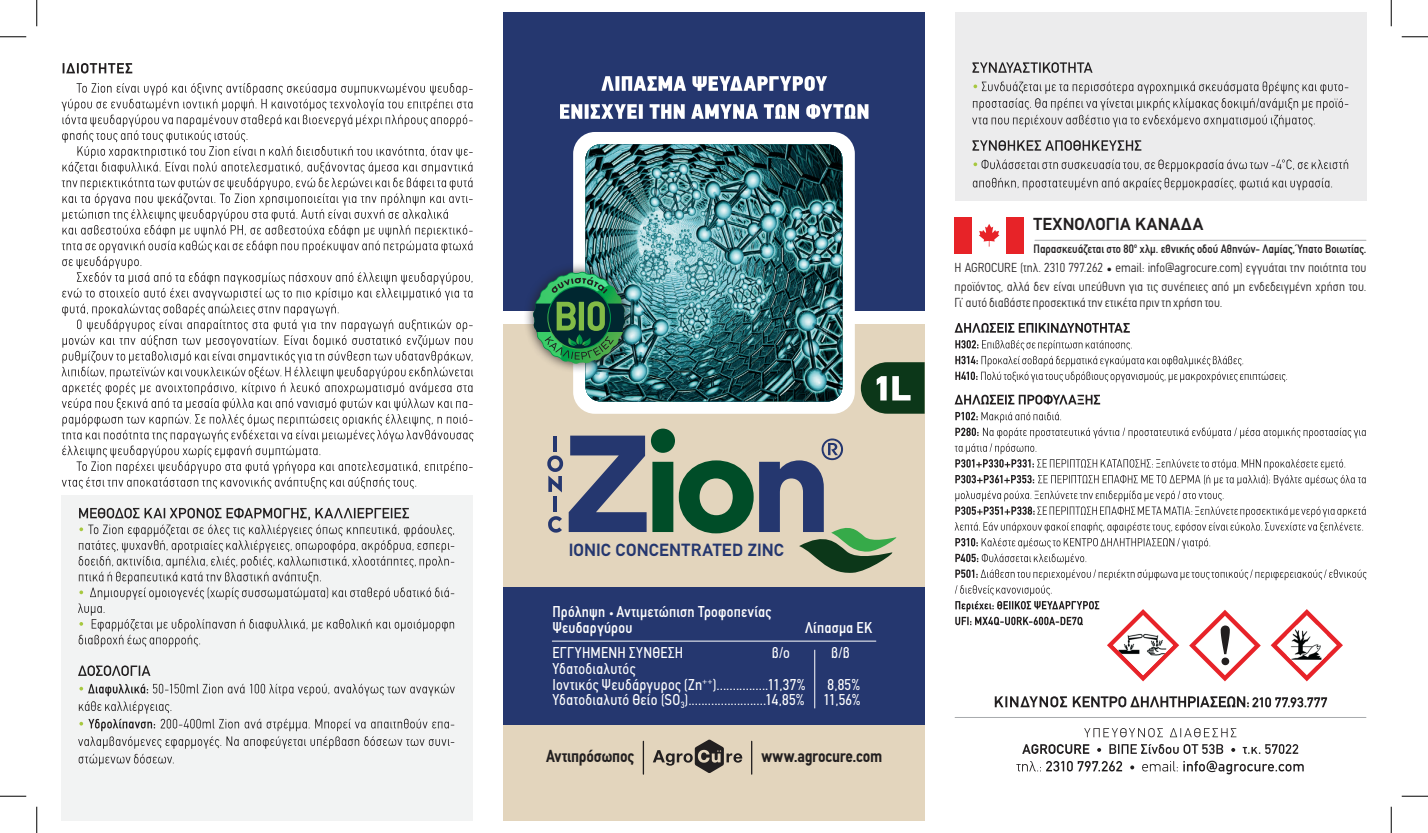
<style>
.page{position:relative;width:1428px;height:833px;background:#fff}
.page>*{position:absolute;margin:0;border:0;box-sizing:border-box;transform-origin:0 0}
.t1{font:700 54.77px "Apollonia Mono";color:#221f20}
.t2{font:700 17.85px "PF Din Text";letter-spacing:.015em;color:#25376f}
.t3{font:700 17.5px "PF Din Text Condensed";letter-spacing:-.01em;color:#221f20}
.t4{font:700 17.5px "PF Din Text";letter-spacing:.015em;color:#221f20}
.t5{font:15.75px "PF Din Text Condensed";letter-spacing:.02em;color:#fff}
.t6{font:500 condensed 15.75px "PF Din Text";letter-spacing:.015em;color:#fff}
.t7{font:300 condensed 13.12px/19.2px "PF Din Text";letter-spacing:.005em;color:#221f20}
.t8{font:500 condensed 12.25px "PF Din Text";letter-spacing:.005em;color:#221f20}
.s1{font-weight:100;font-size:12.25px}
</style>
<div class="page">
<div style="left:503px;top:324px;width:422px;height:497px;background:#e3d5bd"></div>
<div style="left:503px;top:12px;width:422px;height:298px;background:#25376f"></div>
<div style="left:62px;top:495px;width:411px;height:326px;background:#f2f3f3"></div>
<div style="left:954px;top:12px;width:412px;height:188px;background:#ececed"></div>
<svg style="left:653px;top:739px;width:89px;height:34px"></svg>
<hr style="left:751px;top:741px;width:1px;height:33px;background:#221f20">
<hr style="left:643px;top:741px;width:1px;height:33px;background:#221f20">
<div style="left:503px;top:587px;width:422px;height:138px;background:#25376f"></div>
<svg style="left:560px;top:104px;width:308px;height:15px"></svg>
<svg style="left:601px;top:76px;width:226px;height:15px"></svg>
<svg style="left:62px;top:83px;width:412px;height:406px"></svg>
<svg style="left:63px;top:63px;width:69px;height:10px"></svg>
<svg style="left:78px;top:683px;width:377px;height:83px"></svg>
<svg style="left:78px;top:665px;width:72px;height:11px"></svg>
<svg style="left:78px;top:508px;width:376px;height:139px"></svg>
<svg style="left:973px;top:178px;width:359px;height:12px"></svg>
<svg style="left:973px;top:159px;width:375px;height:13px"></svg>
<svg style="left:972px;top:140px;width:169px;height:11px"></svg>
<svg style="left:972px;top:81px;width:376px;height:46px"></svg>
<svg style="left:972px;top:62px;width:120px;height:11px"></svg>
<div style="left:954px;top:217px;width:18px;height:36px;background:#e72328"></div>
<div style="left:1006px;top:217px;width:17px;height:36px;background:#e72328"></div>
<svg style="left:979px;top:224px;width:20px;height:22px"></svg>
<hr style="left:1035px;top:240px;width:331px;height:1px;background:#a8aaad">
<svg style="left:954px;top:394px;width:146px;height:10px"></svg>
<svg style="left:955px;top:340px;width:332px;height:42px"></svg>
<svg style="left:954px;top:323px;width:176px;height:10px"></svg>
<hr style="left:955px;top:717px;width:411px;height:1px;background:#a8aaad">
<svg style="left:1142px;top:760px;width:162px;height:14px"></svg>
<svg style="left:1130px;top:765px;width:4px;height:4px"></svg>
<svg style="left:1016px;top:761px;width:106px;height:10px"></svg>
<svg style="left:1242px;top:744px;width:56px;height:10px"></svg>
<svg style="left:1231px;top:748px;width:4px;height:3px"></svg>
<svg style="left:1109px;top:744px;width:114px;height:10px"></svg>
<svg style="left:1097px;top:748px;width:4px;height:3px"></svg>
<svg style="left:1022px;top:744px;width:67px;height:10px"></svg>
<svg style="left:1084px;top:728px;width:152px;height:9px"></svg>
<div style="left:573px;top:132px;width:282px;height:282px;border:14px solid #fff;border-radius:15px"></div>
<img style="left:585px;top:144px;width:257px;height:257px;border-radius:15px">
<svg style="left:861px;top:362px;width:64px;height:51px;background:#3d5e44"></svg>
<svg style="left:548px;top:516px;width:14px;height:16px"></svg>
<hr style="left:553px;top:496px;width:4px;height:16px;background:#25376f">
<hr style="left:553px;top:436px;width:4px;height:16px;background:#25376f">
<svg style="left:547px;top:455px;width:16px;height:37px"></svg>
<svg style="left:569px;top:428px;width:328px;height:145px"></svg>
<hr style="left:552px;top:640px;width:324px;height:1px;background:#fff">
<hr style="left:814px;top:649px;width:1px;height:59px;background:#fff">
<svg style="left:995px;top:696px;width:332px;height:11px"></svg>
<svg style="left:955px;top:412px;width:411px;height:269px"></svg>
<div style="left:523px;top:262px;width:112px;height:112px;background:#221f20;opacity:.85"></div>
<img style="left:533px;top:272px;width:92px;height:92px">
<svg style="left:0;top:36px;width:26px;height:1px"></svg>
<svg style="left:1402px;top:36px;width:26px;height:1px"></svg>
<svg style="left:0;top:795px;width:26px;height:1px"></svg>
<svg style="left:1402px;top:795px;width:26px;height:1px"></svg>
<svg style="left:36px;top:0;width:1px;height:26px"></svg>
<svg style="left:36px;top:806px;width:1px;height:26px"></svg>
<svg style="left:1391px;top:0;width:1px;height:26px"></svg>
<svg style="left:1391px;top:806px;width:1px;height:26px"></svg>
<p class="t2" style="left:569px;top:539px;width:217px">IONIC CONCENTRATED ZINC</p>
<p class="t4" style="left:1033px;top:214px;width:171px">ΤΕΧΝΟΛΟΓΙΑ ΚΑΝΑΔΑ</p>
<p class="t8" style="left:1033px;top:241px;width:334px">Παρασκευάζεται στο 80<sup>ο</sup> χλμ. εθνικής οδού Αθηνών- Λαμίας, Ύπατο Βοιωτίας.</p>
<p class="t7" style="left:954px;top:258px;width:413px">Η AGROCURE (τηλ. 2310 797.262 • email: info@agrocure.com) εγγυάται την ποιότητα του προϊόντος, αλλά δεν είναι υπεύθυνη για τις συνέπειες από μη ενδεδειγμένη χρήση του.</p>
<p class="t7" style="left:954px;top:293px;width:269px">Γι’ αυτό διαβάστε προσεκτικά την ετικέτα πριν τη χρήση του.</p>
<p class="t6" style="left:552px;top:602px;width:220px">Πρόληψη <span class="s1">•</span> Αντιμετώπιση Τροφοπενίας</p>
<p class="t6" style="left:552px;top:618px;width:82px">Ψευδαργύρου</p>
<p class="t5" style="left:552px;top:643px;width:132px">ΕΓΓΥΗΜΕΝΗ ΣΥΝΘΕΣΗ</p>
<p class="t5" style="left:772px;top:643px;width:20px">β/ο</p>
<p class="t5" style="left:831px;top:643px;width:20px">β/β</p>
<p class="t5" style="left:552px;top:659px;width:84px">Υδατοδιαλυτός</p>
<p class="t5" style="left:552px;top:675px;width:255px">Ιοντικός Ψευδάργυρος (Zn<sup>++</sup>)................11,37%</p>
<p class="t5" style="left:827px;top:675px;width:34px">8,85%</p>
<p class="t5" style="left:552px;top:690px;width:310px">Υδατοδιαλυτό Θείο (SO<sub>3</sub>)........................14,85% 11,56%</p>
<p class="t6" style="left:805px;top:618px;width:69px">Λίπασμα ΕΚ</p>
<p class="t1" style="left:1215px;top:611px;width:18px">!</p>
<p class="t3" style="left:546px;top:746px;width:89px">Αντιπρόσωπος</p>
<p class="t3" style="left:761px;top:746px;width:123px">www.agrocure.com</p>
</div>
